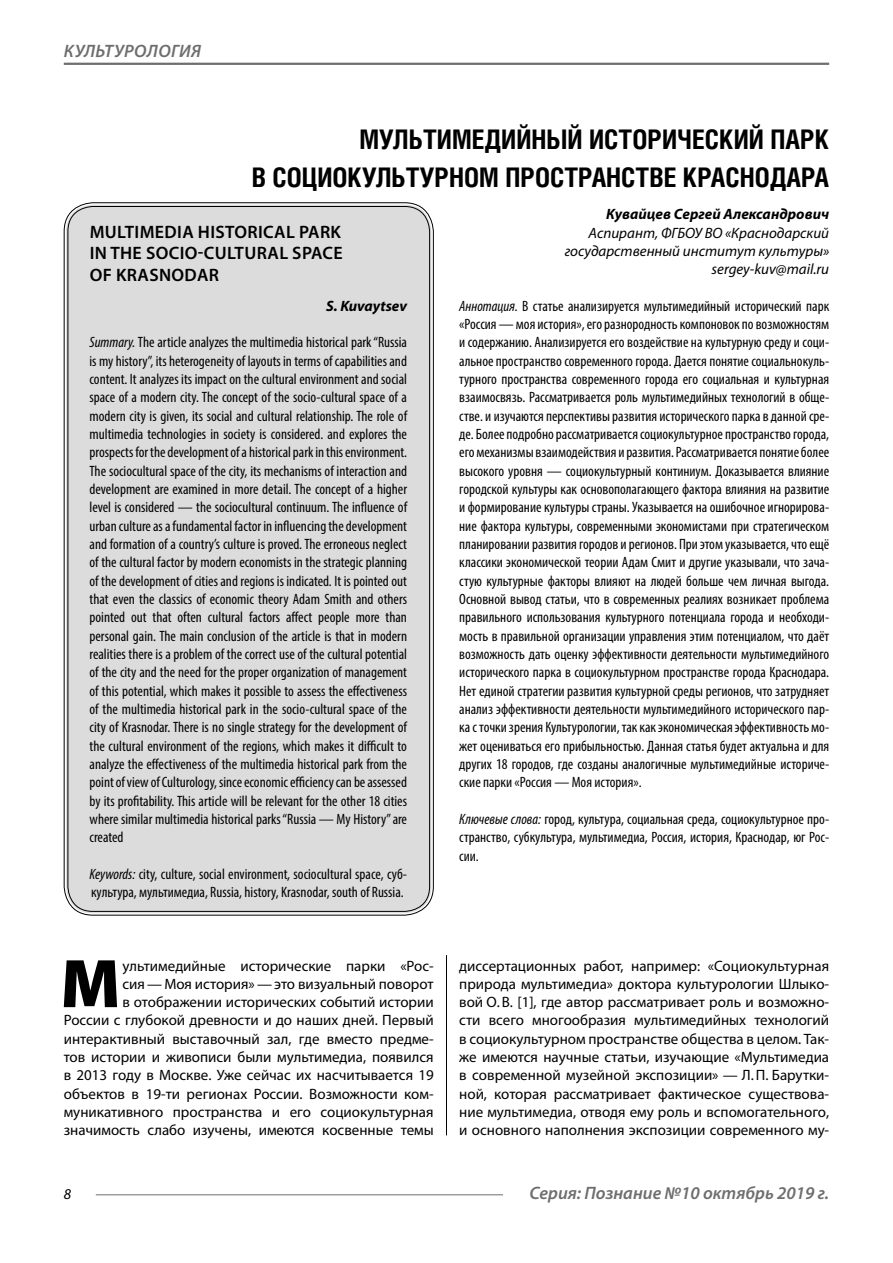
<style>
.page{position:relative;width:893px;height:1263px;background:#fff}
.page>*{position:absolute;margin:0;border:0;box-sizing:border-box;transform-origin:0 0}
.Bukvica{font:900 69.3px "Myriad Pro";color:#000}
.Header{font:700 27px/37.5px "Helios Cond C";color:#000;text-align:right}
.Header-eng{font:600 18px/21.6px "Myriad Pro";letter-spacing:.02em;color:#000;text-align:justify}
.t1{font:italic 600 18px "Myriad Pro";color:#6e6e6e}
.Annotation-rus{font:condensed 15px/18.3px "Myriad Pro";color:#000;text-align:justify}
.Annotation-eng{font:condensed 15px/18.3px "Myriad Pro";color:#000;text-align:justify}
.Bukvica-2{font:15px/18.3px "Myriad Pro";color:#000;text-align:right}
.Author-doc{font:italic 15px/18.3px "Myriad Pro";color:#000;text-align:right}
.Author{font:italic 700 15px "Myriad Pro";color:#000}
.Author-email{font:italic 15px "Myriad Pro";color:#000}
.Author-eng{font:italic 700 15px "Myriad Pro";color:#000}
.s1{font-style:italic}
</style>
<div class="page">
<hr style="left:446px;top:128px;width:1px;height:1007px;background:#000">
<div style="left:43px;top:0;width:786px;height:955px;background:#fff"></div>
<div style="left:66px;top:205px;width:365px;height:708px;background:#dcdcdc;border-radius:27px"></div>
<hr style="left:64px;top:63px;width:765px;height:2px;background:#6e6e6e">
<hr style="left:96px;top:1194px;width:407px;height:1px;background:#6e6e6e">
<p class="t1" style="left:64px;top:39px;width:106px">Культурология</p>
<p class="Header" style="left:252px;top:120px;width:579px">МУЛЬТИМЕДИЙНЫЙ ИСТОРИЧЕСКИЙ ПАРК<br>В СОЦИОКУЛЬТУРНОМ ПРОСТРАНСТВЕ КРАСНОДАРА</p>
<p class="Author" style="left:606px;top:204px;width:225px">Кувайцев Сергей Александрович</p>
<p class="Author-doc" style="left:565px;top:223px;width:266px">Аспирант, ФГБОУ ВО «Краснодарский государственный институт культуры»</p>
<p class="Author-email" style="left:712px;top:260px;width:119px">sergey-kuv@mail.ru</p>
<p class="Annotation-rus" style="left:459px;top:296px;width:371px"><span class="s1">Аннотация.</span> В статье анализируется мультимедийный исторический парк «Россия — моя история», его разнородность компоновок по возможностям и содержанию. Анализируется его воздействие на культурную среду и соци&shy;альное пространство современного города. Дается понятие социальнокуль&shy;турного пространства современного города его социальная и культурная взаимосвязь. Рассматривается роль мультимедийных технологий в обще&shy;стве. и изучаются перспективы развития исторического парка в данной сре&shy;де. Более подробно рассматривается социокультурное пространство города, его механизмы взаимодействия и развития. Рассматривается понятие более высокого уровня — социокультурный континиум. Доказывается влияние городской культуры как основополагающего фактора влияния на развитие и формирование культуры страны. Указывается на ошибочное игнорирова&shy;ние фактора культуры, современными экономистами при стратегическом планировании развития городов и регионов. При этом указывается, что ещё классики экономической теории Адам Смит и другие указывали, что зача&shy;стую культурные факторы влияют на людей больше чем личная выгода.<br>Основной вывод статьи, что в современных реалиях возникает проблема правильного использования культурного потенциала города и необходи&shy;мость в правильной организации управления этим потенциалом, что даёт возможность дать оценку эффективности деятельности мультимедийного исторического парка в социокультурном пространстве города Краснодара.<br>Нет единой стратегии развития культурной среды регионов, что затрудняет анализ эффективности деятельности мультимедийного исторического пар&shy;ка с точки зрения Культурологии, так как экономическая эффективность мо&shy;жет оцениваться его прибыльностью. Данная статья будет актуальна и для других 18 городов, где созданы аналогичные мультимедийные историче&shy;ские парки «Россия — Моя история».</p>
<p class="Annotation-rus" style="left:459px;top:810px;width:371px"><span class="s1">Ключевые слова:</span> город, культура, социальная среда, социокультурное про&shy;странство, субкультура, мультимедиа, Россия, история, Краснодар, юг Рос&shy;сии.</p>
<p class="Header-eng" style="left:90px;top:220px;width:255px">MULTIMEDIA HISTORICAL PARK IN THE SOCIO-CULTURAL SPACE OF KRASNODAR</p>
<p class="Author-eng" style="left:326px;top:296px;width:83px">S. Kuvaytsev</p>
<p class="Annotation-eng" style="left:90px;top:333px;width:319px"><span class="s1">Summary.</span> The article analyzes the multimedia historical park “Russia is my history”, its heterogeneity of layouts in terms of capabilities and content. It analyzes its impact on the cultural environment and social space of a modern city. The concept of the socio-cultural space of a modern city is given, its social and cultural relationship. The role of multimedia technologies in society is considered. and explores the prospects for the development of a historical park in this environment.<br>The sociocultural space of the city, its mechanisms of interaction and development are examined in more detail. The concept of a higher level is considered — the sociocultural continuum. The influence of urban culture as a fundamental factor in influencing the development and formation of a country’s culture is proved. The erroneous neglect of the cultural factor by modern economists in the strategic planning of the development of cities and regions is indicated. It is pointed out that even the classics of economic theory Adam Smith and others pointed out that often cultural factors affect people more than personal gain. The main conclusion of the article is that in modern realities there is a problem of the correct use of the cultural potential of the city and the need for the proper organization of management of this potential, which makes it possible to assess the effectiveness of the multimedia historical park in the socio-cultural space of the city of Krasnodar. There is no single strategy for the development of the cultural environment of the regions, which makes it difficult to analyze the effectiveness of the multimedia historical park from the point of view of Culturology, since economic efficiency can be assessed by its profitability. This article will be relevant for the other 18 cities where similar multimedia historical parks “Russia — My History” are created</p>
<p class="Annotation-eng" style="left:90px;top:864px;width:319px"><span class="s1">Keywords:</span> city, culture, social environment, sociocultural space, суб&shy;культура, мультимедиа, Russia, history, Krasnodar, south of Russia.</p>
<p class="Bukvica-2" style="left:64px;top:956px;width:371px">ультимедийные исторические парки «Рос&shy;сия—Моя история»—это визуальный поворот<br>в отображении исторических событий истории<br>России с глубокой древности и до наших дней. Первый интерактивный выставочный зал, где вместо предме&shy;тов истории и живописи были мультимедиа, появился в 2013 году в Москве. Уже сейчас их насчитывается 19 объектов в 19-ти регионах России. Возможности ком&shy;муникативного пространства и его социокультурная значимость слабо изучены, имеются косвенные темы</p>
<p class="Bukvica-2" style="left:459px;top:956px;width:371px;text-align:justify">диссертационных работ, например: «Социокультурная природа мультимедиа» доктора культурологии Шлыко&shy;вой О.В. [1], где автор рассматривает роль и возможно&shy;сти всего многообразия мультимедийных технологий в социокультурном пространстве общества в целом. Так&shy;же имеются научные статьи, изучающие «Мультимедиа в современной музейной экспозиции» — Л.П. Барутки&shy;ной, которая рассматривает фактическое существова&shy;ние мультимедиа, отводя ему роль и вспомогательного, и основного наполнения экспозиции современного му-</p>
<p class="Bukvica" style="left:60px;top:937px;width:62px">М</p>
<p class="Author-doc" style="left:64px;top:1185px;width:9px">8</p>
<p class="t1" style="left:529px;top:1182px;width:301px">Серия: Познание №10 октябрь 2019 г.</p>
</div>
